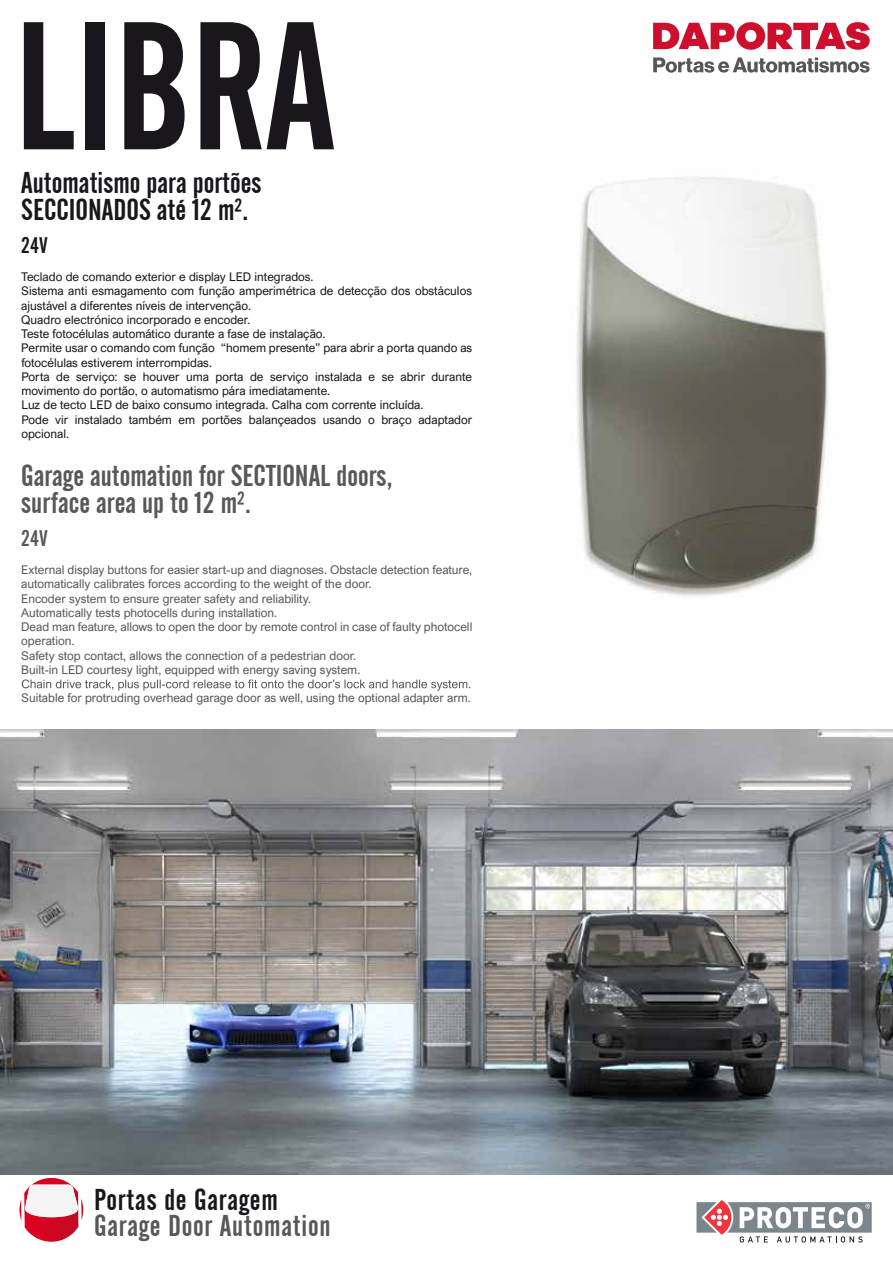
<style>
.page{position:relative;width:893px;height:1263px;background:#fff}
.page>*{position:absolute;margin:0;border:0;box-sizing:border-box;transform-origin:0 0}
.t1{font:180px "Alternate Gothic No 2 BT";color:#1a171c}
.t2{font:30px/27px "Alternate Gothic No 2 BT";color:#58585a}
.t3{font:30px/27px "Alternate Gothic No 2 BT";color:#1a171c}
.t4{font:30px "Alternate Gothic No 2 BT";letter-spacing:.025em;color:#58585a}
.t5{font:30px "Alternate Gothic No 2 BT";letter-spacing:.025em;color:#1a171c}
.t6{font:22.5px "Alternate Gothic No 2 BT";color:#58585a}
.t7{font:22.5px "Alternate Gothic No 2 BT";color:#1a171c}
.t8{font:12px/14.2px "Arial Nova";color:#1a171c}
.t9{font:12px/14.2px "Arial Nova";color:#58585a}
</style>
<div class="page">
<svg style="left:19px;top:1178px;width:64px;height:64px"></svg>
<img style="left:0;top:729px;width:893px;height:445px">
<svg style="left:696px;top:1200px;width:176px;height:42px"></svg>
<img style="left:576px;top:176px;width:254px;height:420px">
<svg style="left:22px;top:679px;width:448px;height:12px"></svg>
<svg style="left:653px;top:22px;width:217px;height:28px"></svg>
<svg style="left:653px;top:57px;width:217px;height:16px"></svg>
<h1 class="t1" style="left:14px;top:-13px;width:323px">LIBRA</h1>
<h2 class="t3" style="left:21px;top:170px;width:242px">Automatismo para portões<br>SECCIONADOS até 12 m².</h2>
<h3 class="t7" style="left:21px;top:232px;width:28px">24V</h3>
<p class="t8" style="left:21px;top:270px;width:453px">Teclado de comando exterior e display LED integrados.<br>Sistema anti esmagamento com função amperimétrica de detecção dos obstáculos ajustável a diferentes níveis de intervenção.<br>Quadro electrónico incorporado e encoder.<br>Teste fotocélulas automático durante a fase de instalação.<br>Permite usar o comando com função “homem presente” para abrir a porta quando as fotocélulas estiverem interrompidas.<br>Porta de serviço: se houver uma porta de serviço instalada e se abrir durante movimento do portão, o automatismo pára imediatamente.<br>Luz de tecto LED de baixo consumo integrada. Calha com corrente incluída.<br>Pode vir instalado também em portões balançeados usando o braço adaptador opcional.</p>
<h2 class="t2" style="left:21px;top:463px;width:373px">Garage automation for SECTIONAL doors, surface area up to 12 m².</h2>
<h3 class="t6" style="left:21px;top:525px;width:28px">24V</h3>
<p class="t9" style="left:21px;top:563px;width:453px">External display buttons for easier start-up and diagnoses. Obstacle detection feature, automatically calibrates forces according to the weight of the door.<br>Encoder system to ensure greater safety and reliability.<br>Automatically tests photocells during installation.<br>Dead man feature, allows to open the door by remote control in case of faulty photocell operation.<br>Safety stop contact, allows the connection of a pedestrian door.<br>Built-in LED courtesy light, equipped with energy saving system.</p>
<p class="t9" style="left:21px;top:691px;width:451px">Suitable for protruding overhead garage door as well, using the optional adapter arm.</p>
<h2 class="t5" style="left:94px;top:1182px;width:185px">Portas de Garagem</h2>
<h2 class="t4" style="left:94px;top:1208px;width:238px">Garage Door Automation</h2>
</div>
